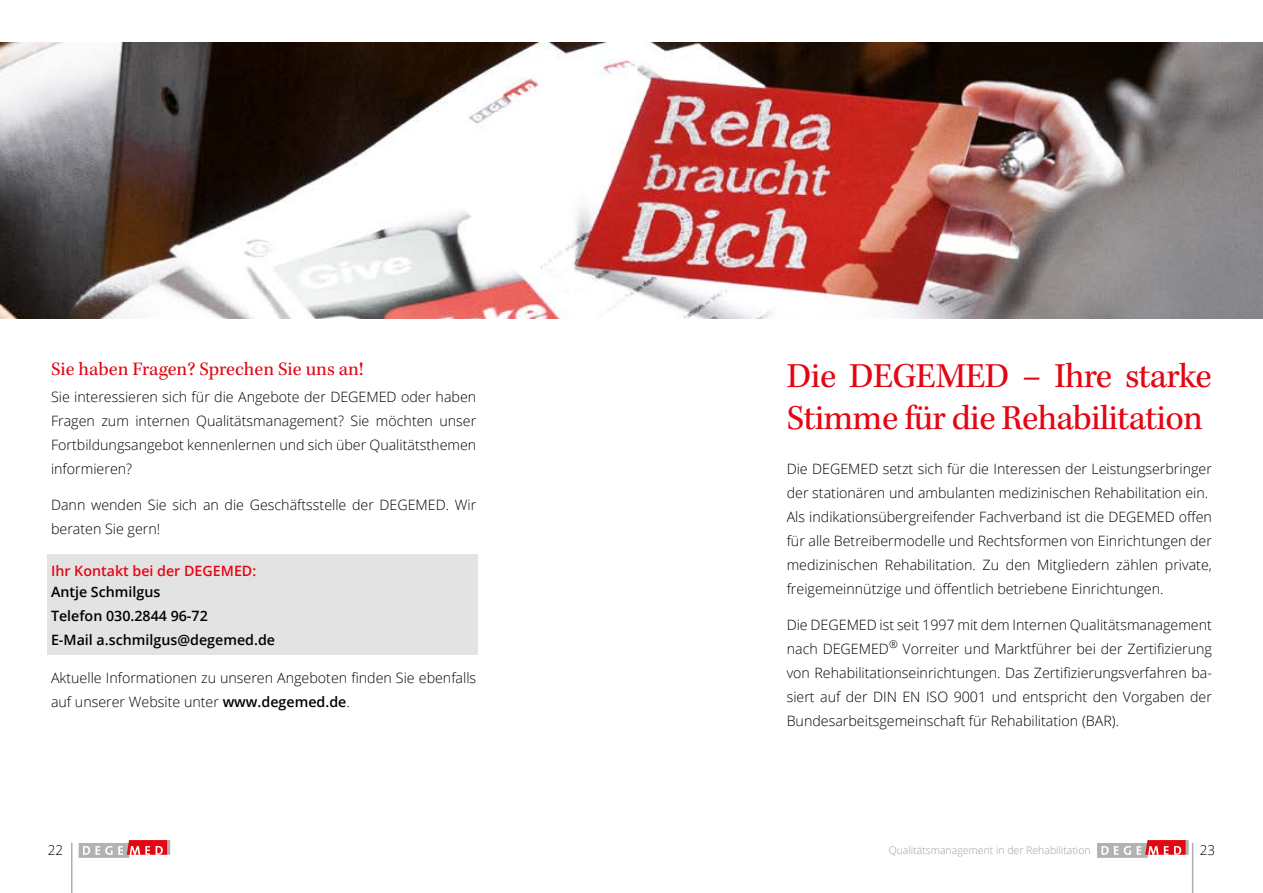
<style>
.page{position:relative;width:1263px;height:893px;background:#fff}
.page>*{position:absolute;margin:0;border:0;box-sizing:border-box;transform-origin:0 0}
.t1{font:36px/42px "Kepler Std";letter-spacing:-.02em;color:#e30613}
.t2{font:19.5px "Kepler Std";color:#e30613}
.t3{font:300 14.25px/24px "Open Sans";color:#000}
.t4{font:600 14.25px/24px "Open Sans";color:#000}
.t5{font:600 14.25px "Open Sans";color:#e30613}
.t6{font:300 13.5px "Open Sans";color:#000}
.t7{font:300 10.5px "Open Sans";color:#9d9d9c}
.s1{font-weight:600}
</style>
<div class="page">
<hr style="left:167px;top:840px;width:3px;height:15px;background:#b3b2b2">
<svg style="left:79px;top:840px;width:88px;height:18px"></svg>
<hr style="left:1186px;top:840px;width:3px;height:15px;background:#b3b2b2">
<svg style="left:1097px;top:840px;width:89px;height:18px"></svg>
<hr style="left:71px;top:843px;width:1px;height:50px;background:#aeaeae">
<hr style="left:1192px;top:843px;width:1px;height:50px;background:#aeaeae">
<div style="left:47px;top:554px;width:430px;height:101px;background:#e3e3e3"></div>
<img style="left:0;top:43px;width:1263px;height:275px">
<h2 class="t2" style="left:51px;top:358px;width:314px">Sie haben Fragen? Sprechen Sie uns an!</h2>
<p class="t3" style="left:51px;top:385px;width:427px;text-align:justify">Sie interessieren sich für die Angebote der DEGEMED oder haben Fragen zum internen Qualitätsmanagement? Sie möchten unser Fortbildungsangebot kennenlernen und sich über Qualitätsthemen informieren?</p>
<p class="t3" style="left:51px;top:493px;width:427px">Dann wenden Sie sich an die Geschäftsstelle der DEGEMED. Wir beraten Sie gern!</p>
<p class="t5" style="left:51px;top:561px;width:207px">Ihr Kontakt bei der DEGEMED:</p>
<p class="t4" style="left:51px;top:580px;width:226px">Antje Schmilgus<br>Telefon 030.2844 96-72<br>E-Mail a.schmilgus@degemed.de</p>
<p class="t3" style="left:51px;top:666px;width:427px">Aktuelle Informationen zu unseren Angeboten finden Sie ebenfalls auf unserer Website unter <span class="s1">www.degemed.de</span>.</p>
<h1 class="t1" style="left:787px;top:356px;width:427px">Die DEGEMED – Ihre starke<br>Stimme für die Rehabilitation</h1>
<p class="t3" style="left:787px;top:456px;width:427px">Die DEGEMED setzt sich für die Interessen der Leistungserbringer der stationären und ambulanten medizinischen Rehabilitation ein.<br>Als indikationsübergreifender Fachverband ist die DEGEMED offen für alle Betreibermodelle und Rechtsformen von Einrichtungen der medizinischen Rehabilitation. Zu den Mitgliedern zählen private, freigemeinnützige und öffentlich betriebene Einrichtungen.</p>
<p class="t3" style="left:787px;top:612px;width:427px;text-align:justify">Die DEGEMED ist seit 1997 mit dem Internen Qualitätsmanagement nach DEGEMED<sup>®</sup> Vorreiter und Marktführer bei der Zertifizierung von Rehabilitationseinrichtungen. Das Zertifizierungsverfahren ba&shy;siert auf der DIN EN ISO 9001 und entspricht den Vorgaben der Bundesarbeitsgemeinschaft für Rehabilitation (BAR).</p>
<p class="t6" style="left:48px;top:841px;width:17px">22</p>
<p class="t7" style="left:889px;top:843px;width:203px">Qualitätsmanagement in der Rehabilitation</p>
<p class="t6" style="left:1200px;top:841px;width:17px">23</p>
</div>
